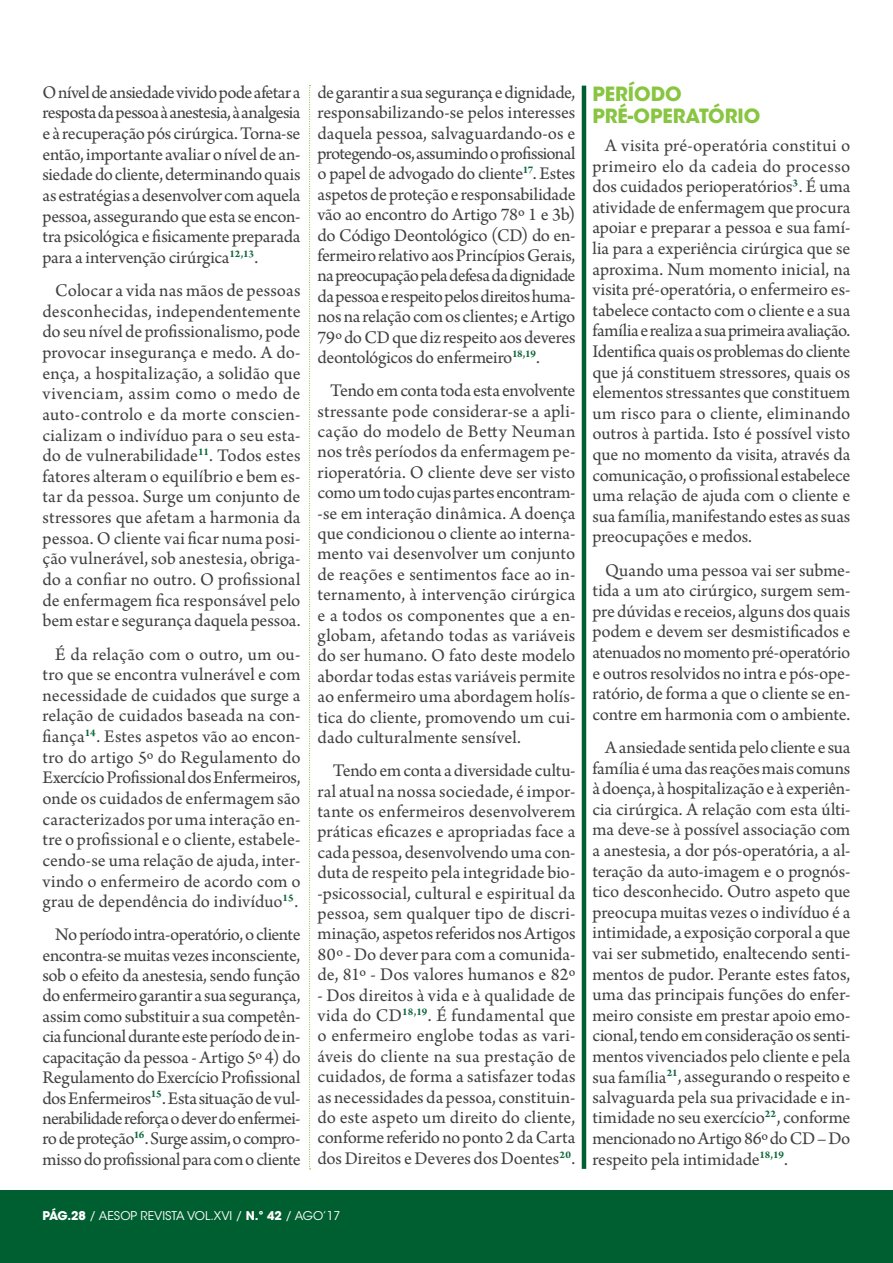
<style>
.page{position:relative;width:893px;height:1263px;background:#fff}
.page>*{position:absolute;margin:0;border:0;box-sizing:border-box;transform-origin:0 0}
.t1{font:700 19.5px/22.5px "ITC Avant Garde Std";color:#88c540}
.t2{font:18.75px/20.4px "Arno Pro";letter-spacing:-.01em;color:#414042;text-align:justify}
.t3{font:12px "ITC Avant Garde Std";color:#fff}
.s1{font-weight:700}
</style>
<div class="page">
<div style="left:0;top:1191px;width:893px;height:72px;background:#005f31"></div>
<svg style="left:309px;top:85px;width:2px;height:1084px"></svg>
<hr style="left:582px;top:86px;width:4px;height:1083px;background:#005f31">
<p class="t2" style="left:43px;top:83px;width:259px">O nível de ansiedade vivido pode afetar a resposta da pessoa à anestesia, à analgesia e à recuperação pós cirúrgica. Torna-se então, importante avaliar o nível de an&shy;siedade do cliente, determinando quais as estratégias a desenvolver com aquela pessoa, assegurando que esta se encon&shy;tra psicológica e fisicamente preparada para a intervenção cirúrgica<sup>12,13</sup>.</p>
<p class="t2" style="left:43px;top:281px;width:260px;text-indent:13px">Colocar a vida nas mãos de pessoas desconhecidas, independentemente do seu nível de profissionalismo, pode provocar insegurança e medo. A do&shy;ença, a hospitalização, a solidão que vivenciam, assim como o medo de auto-controlo e da morte conscien&shy;cializam o indivíduo para o seu esta&shy;do de vulnerabilidade<sup>11</sup>. Todos estes fatores alteram o equilíbrio e bem es&shy;tar da pessoa. Surge um conjunto de stressores que afetam a harmonia da pessoa. O cliente vai ficar numa posi&shy;ção vulnerável, sob anestesia, obriga&shy;do a confiar no outro. O profissional de enfermagem fica responsável pelo bem estar e segurança daquela pessoa.</p>
<p class="t2" style="left:43px;top:645px;width:260px;text-indent:13px">É da relação com o outro, um ou&shy;tro que se encontra vulnerável e com necessidade de cuidados que surge a relação de cuidados baseada na con&shy;fiança<sup>14</sup>. Estes aspetos vão ao encon&shy;tro do artigo 5º do Regulamento do Exercício Profissional dos Enfermeiros, onde os cuidados de enfermagem são caracterizados por uma interação en&shy;tre o profissional e o cliente, estabele&shy;cendo-se uma relação de ajuda, inter&shy;vindo o enfermeiro de acordo com o grau de dependência do indivíduo<sup>15</sup>.</p>
<p class="t2" style="left:43px;top:925px;width:260px;text-indent:13px">No período intra-operatório, o cliente encontra-se muitas vezes inconsciente, sob o efeito da anestesia, sendo função do enfermeiro garantir a sua segurança, assim como substituir a sua competên&shy;cia funcional durante este período de in&shy;capacitação da pessoa - Artigo 5º 4) do Regulamento do Exercício Profissional dos Enfermeiros<sup>15</sup>. Esta situação de vul&shy;nerabilidade reforça o dever do enfermei&shy;ro de proteção<sup>16</sup>. Surge assim, o compro&shy;misso do profissional para com o cliente</p>
<p class="t2" style="left:317px;top:83px;width:259px">de garantir a sua segurança e dignidade, responsabilizando-se pelos interesses daquela pessoa, salvaguardando-os e protegendo-os, assumindo o profissional o papel de advogado do cliente<sup>17</sup>. Estes aspetos de proteção e responsabilidade vão ao encontro do Artigo 78º 1 e 3b) do Código Deontológico (CD) do en&shy;fermeiro relativo aos Princípios Gerais, na preocupação pela defesa da dignidade da pessoa e respeito pelos direitos huma&shy;nos na relação com os clientes; e Artigo 79º do CD que diz respeito aos deveres deontológicos do enfermeiro<sup>18,19</sup>.</p>
<p class="t2" style="left:317px;top:381px;width:259px;text-indent:13px">Tendo em conta toda esta envolvente stressante pode considerar-se a apli&shy;cação do modelo de Betty Neuman nos três períodos da enfermagem pe&shy;rioperatória. O cliente deve ser visto como um todo cujas partes encontram--se em interação dinâmica. A doença que condicionou o cliente ao interna&shy;mento vai desenvolver um conjunto de reações e sentimentos face ao in&shy;ternamento, à intervenção cirúrgica e a todos os componentes que a en&shy;globam, afetando todas as variáveis do ser humano. O fato deste modelo abordar todas estas variáveis permite ao enfermeiro uma abordagem holís&shy;tica do cliente, promovendo um cui&shy;dado culturalmente sensível.</p>
<p class="t2" style="left:317px;top:761px;width:259px;text-indent:15px">Tendo em conta a diversidade cultu&shy;ral atual na nossa sociedade, é impor&shy;tante os enfermeiros desenvolverem práticas eficazes e apropriadas face a cada pessoa, desenvolvendo uma con&shy;duta de respeito pela integridade bio--psicossocial, cultural e espiritual da pessoa, sem qualquer tipo de discri&shy;minação, aspetos referidos nos Artigos 80º - Do dever para com a comunida&shy;de, 81º - Dos valores humanos e 82º</p>
<p class="t2" style="left:317px;top:986px;width:260px">- Dos direitos à vida e à qualidade de vida do CD<sup>18,19</sup>. É fundamental que o enfermeiro englobe todas as vari&shy;áveis do cliente na sua prestação de cuidados, de forma a satisfazer todas as necessidades da pessoa, constituin&shy;do este aspeto um direito do cliente, conforme referido no ponto 2 da Carta dos Direitos e Deveres dos Doentes<sup>20</sup>.</p>
<p class="t3" style="left:43px;top:1209px;width:299px"><span class="s1">PÁG.28</span> / AESOP REVISTA VOL.XVI / <span class="s1">N.º 42</span> / AGO’17</p>
<p class="t1" style="left:592px;top:82px;width:169px">PERÍODO<br>PRÉ-OPERATÓRIO</p>
<p class="t2" style="left:592px;top:136px;width:260px;text-indent:13px">A visita pré-operatória constitui o primeiro elo da cadeia do processo dos cuidados perioperatórios<sup>3</sup>. É uma atividade de enfermagem que procura apoiar e preparar a pessoa e sua famí&shy;lia para a experiência cirúrgica que se aproxima. Num momento inicial, na visita pré-operatória, o enfermeiro es&shy;tabelece contacto com o cliente e a sua família e realiza a sua primeira avaliação.<br>Identifica quais os problemas do cliente que já constituem stressores, quais os elementos stressantes que constituem um risco para o cliente, eliminando outros à partida. Isto é possível visto que no momento da visita, através da comunicação, o profissional estabelece uma relação de ajuda com o cliente e sua família, manifestando estes as suas preocupações e medos.</p>
<p class="t2" style="left:592px;top:561px;width:260px;text-indent:13px">Quando uma pessoa vai ser subme&shy;tida a um ato cirúrgico, surgem sem&shy;pre dúvidas e receios, alguns dos quais podem e devem ser desmistificados e atenuados no momento pré-operatório e outros resolvidos no intra e pós-ope&shy;ratório, de forma a que o cliente se en&shy;contre em harmonia com o ambiente.</p>
<p class="t2" style="left:592px;top:738px;width:260px;text-indent:13px">A ansiedade sentida pelo cliente e sua família é uma das reações mais comuns à doença, à hospitalização e à experiên&shy;cia cirúrgica. A relação com esta últi&shy;ma deve-se à possível associação com a anestesia, a dor pós-operatória, a al&shy;teração da auto-imagem e o prognós&shy;tico desconhecido. Outro aspeto que preocupa muitas vezes o indivíduo é a intimidade, a exposição corporal a que vai ser submetido, enaltecendo senti&shy;mentos de pudor. Perante estes fatos, uma das principais funções do enfer&shy;meiro consiste em prestar apoio emo&shy;cional, tendo em consideração os senti&shy;mentos vivenciados pelo cliente e pela sua família<sup>21</sup>, assegurando o respeito e salvaguarda pela sua privacidade e in&shy;timidade no seu exercício<sup>22</sup>, conforme mencionado no Artigo 86º do CD – Do respeito pela intimidade<sup>18,19</sup>.</p>
</div>
